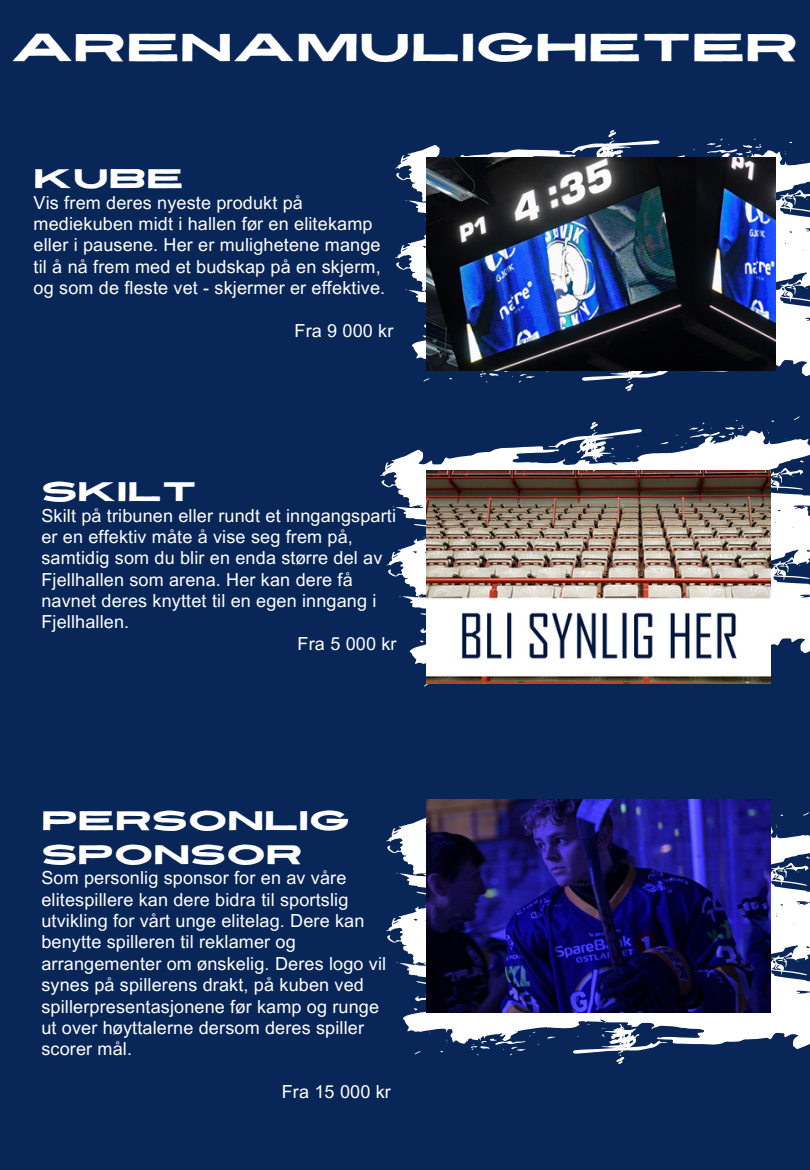
<style>
.page{position:relative;width:810px;height:1170px;background:#082658}
.page>*{position:absolute;margin:0;border:0;box-sizing:border-box;transform-origin:0 0}
.t1{font:expanded 39px "Revive 80";color:#fff}
.t2{font:expanded 27px/33.8px "Revive 80";color:#fff}
.t3{font:18px/21.3px "Arial MT Pro";letter-spacing:.01em;color:#fff}
</style>
<div class="page">
<svg style="left:380px;top:416px;width:430px;height:271px"></svg>
<img style="left:427px;top:470px;width:343px;height:214px">
<svg style="left:386px;top:803px;width:424px;height:261px"></svg>
<img style="left:427px;top:799px;width:343px;height:214px">
<svg style="left:395px;top:130px;width:415px;height:261px"></svg>
<img style="left:427px;top:157px;width:349px;height:214px">
<h1 class="t1" style="left:12px;top:17px;width:788px">ARENAMULIGHETER</h1>
<p class="t2" style="left:34px;top:161px;width:151px">KUBE</p>
<p class="t3" style="left:34px;top:194px;width:353px">Vis frem deres nyeste produkt på mediekuben midt i hallen før en elitekamp eller i pausene. Her er mulighetene mange til å nå frem med et budskap på en skjerm, og som de fleste vet - skjermer er effektive.</p>
<p class="t3" style="left:295px;top:322px;width:100px">Fra 9 000 kr</p>
<p class="t2" style="left:41px;top:474px;width:157px">SKILT</p>
<p class="t3" style="left:41px;top:507px;width:356px">Skilt på tribunen eller rundt et inngangsparti er en effektiv måte å vise seg frem på, samtidig som du blir en enda større del av Fjellhallen som arena. Her kan dere få navnet deres knyttet til en egen inngang i Fjellhallen.</p>
<p class="t3" style="left:298px;top:635px;width:100px">Fra 5 000 kr</p>
<p class="t2" style="left:41px;top:803px;width:310px">PERSONLIG<br>SPONSOR</p>
<p class="t3" style="left:41px;top:870px;width:346px">Som personlig sponsor for en av våre elitespillere kan dere bidra til sportslig utvikling for vårt unge elitelag. Dere kan benytte spilleren til reklamer og arrangementer om ønskelig. Deres logo vil synes på spillerens drakt, på kuben ved spillerpresentasjonene før kamp og runge ut over høyttalerne dersom deres spiller scorer mål.</p>
<p class="t3" style="left:282px;top:1083px;width:111px">Fra 15 000 kr</p>
</div>
